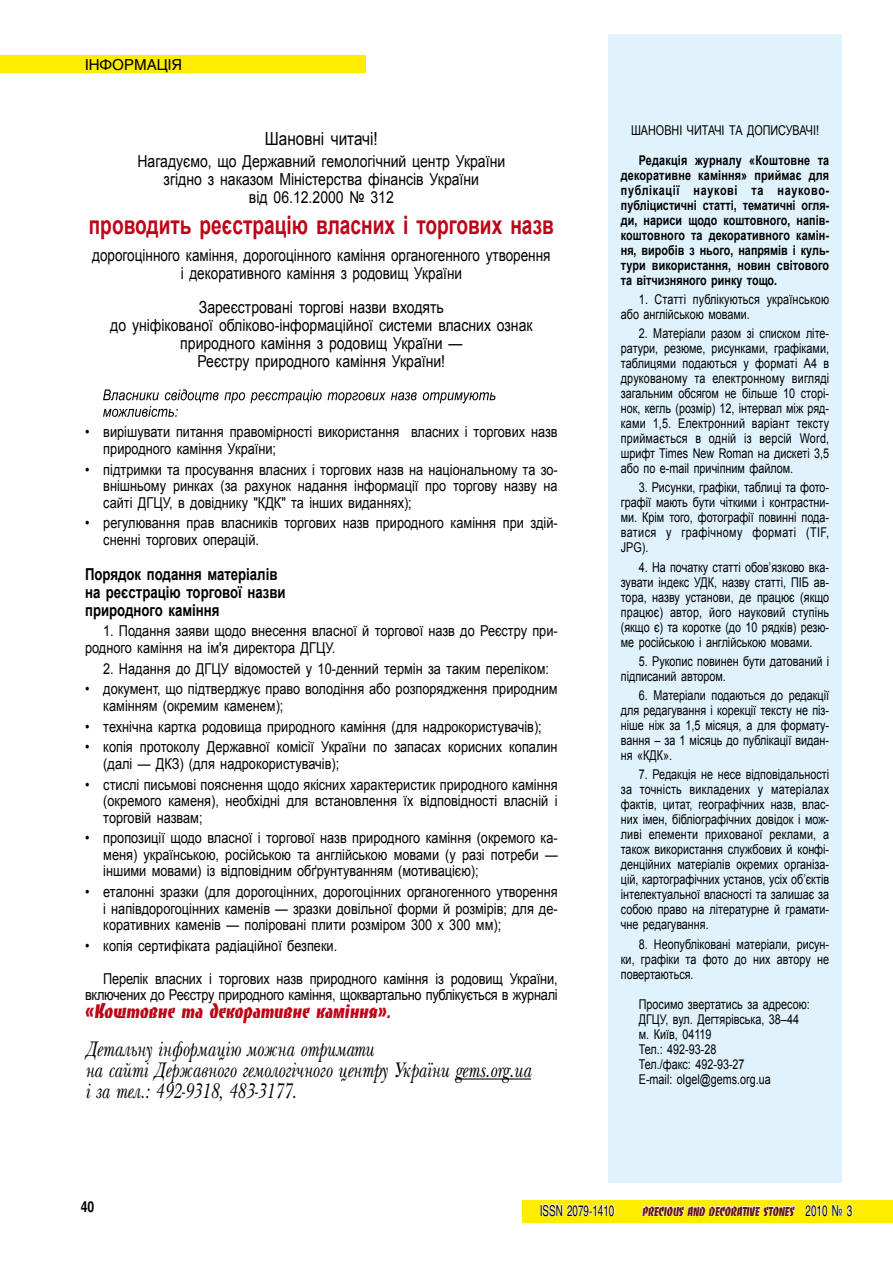
<style>
.page{position:relative;width:893px;height:1263px;background:#fff}
.page>*{position:absolute;margin:0;border:0;box-sizing:border-box;transform-origin:0 0}
.t1{font:700 25.5px "Arial";color:#be0418;scale:.75 1}
.t2{font:italic 21.75px/21px "New Baskerville C";color:#000;scale:.75 1}
.t3{font:21.75px "Banco Heavy C";color:#be0418;scale:.85 1}
.t4{font:18px "Arial";color:#000;scale:.85 1}
.t5{font:16.5px/18px "Arial";color:#000;text-align:center;scale:.85 1}
.t6{font:16.5px/18px "Arial";color:#000;text-align:center;scale:.82 1}
.t7{font:700 16.5px/18px "Arial";color:#000;scale:.8 1}
.t8{font:15px/16.5px "Arial";color:#000;scale:.85 1}
.t9{font:15px/16.5px "Arial";letter-spacing:-.02em;color:#000;text-align:right;scale:.85 1}
.t10{font:15px "Helios";color:#000;scale:.65 1}
.t11{font:15px "Helios";color:#000}
.t12{font:700 15px "Helios";color:#000;scale:.8 1}
.t13{font:13.5px/15px "Arial";color:#000;text-align:justify;scale:.8 1}
.t14{font:700 13.5px/15px "Arial";color:#000;text-align:justify;scale:.8 1}
.t15{font:13.5px "Banco Heavy C";color:#671316;scale:.8 1}
.s1{font-family:"Helios";font-size:15px;color:#000}
</style>
<div class="page">
<div style="left:522px;top:1200px;width:371px;height:23px;background:#ffed00"></div>
<svg style="left:642px;top:1205px;width:154px;height:11px"></svg>
<svg style="left:805px;top:1204px;width:48px;height:12px"></svg>
<svg style="left:541px;top:1204px;width:74px;height:12px"></svg>
<div style="left:0;top:55px;width:365px;height:17px;background:#ffed00"></div>
<hr style="left:455px;top:1078px;width:76px;height:1px;background:#000">
<svg style="left:103px;top:389px;width:392px;height:28px"></svg>
<div style="left:608px;top:34px;width:234px;height:1148px;background:#e0f2fb"></div>
<p class="t11" style="left:85px;top:55px;width:99px">ІНФОРМАЦІЯ</p>
<h3 class="t4" style="left:265px;top:127px;width:134px">Шановні читачі!</h3>
<p class="t5" style="left:138px;top:153px;width:434px">Нагадуємо, що Державний гемологічний центр України згідно з наказом Міністерства фінансів України<br>від 06.12.2000 № 312</p>
<h1 class="t1" style="left:89px;top:208px;width:622px">проводить реєстрацію власних і торгових назв</h1>
<p class="t6" style="left:92px;top:246px;width:560px">дорогоцінного каміння, дорогоцінного каміння органогенного утворення і декоративного каміння з родовищ України</p>
<p class="t5" style="left:110px;top:299px;width:499px">Зареєстровані торгові назви входять<br>до уніфікованої обліково-інформаційної системи власних ознак природного каміння з родовищ України —<br>Реєстру природного каміння України!</p>
<p class="t8" style="left:103px;top:424px;width:536px;text-indent:-18px">• вирішувати питання правомірності використання власних і торгових назв природного каміння України;</p>
<p class="t8" style="left:103px;top:461px;width:536px;text-align:justify;text-indent:-18px">• підтримки та просування власних і торгових назв на національному та зо&shy;внішньому ринках (за рахунок надання інформації про торгову назву на сайті ДГЦУ, в довіднику "КДК" та інших виданнях);</p>
<p class="t8" style="left:103px;top:515px;width:536px;text-indent:-18px">• регулювання прав власників торгових назв природного каміння при здій&shy;сненні торгових операцій.</p>
<p class="t7" style="left:85px;top:565px;width:252px">Порядок подання матеріалів на реєстрацію торгової назви природного каміння</p>
<p class="t8" style="left:85px;top:623px;width:558px;text-indent:18px">1. Подання заяви щодо внесення власної й торгової назв до Реєстру при&shy;родного каміння на ім'я директора ДГЦУ.</p>
<p class="t8" style="left:103px;top:660px;width:526px">2. Надання до ДГЦУ відомостей у 10-денний термін за таким переліком:</p>
<p class="t8" style="left:103px;top:681px;width:536px;text-indent:-18px">• документ, що підтверджує право володіння або розпорядження природним камінням (окремим каменем);</p>
<p class="t8" style="left:85px;top:718px;width:539px">• технічна картка родовища природного каміння (для надрокористувачів);</p>
<p class="t8" style="left:103px;top:739px;width:536px;text-indent:-18px">• копія протоколу Державної комісії України по запасах корисних копалин (далі — ДКЗ) (для надрокористувачів);</p>
<p class="t8" style="left:103px;top:776px;width:536px;text-align:justify;text-indent:-18px">• стислі письмові пояснення щодо якісних характеристик природного каміння (окремого каменя), необхідні для встановлення їх відповідності власній і торговій назвам;</p>
<p class="t8" style="left:103px;top:830px;width:536px;text-align:justify;text-indent:-18px">• пропозиції щодо власної і торгової назв природного каміння (окремого ка&shy;меня) українською, російською та англійською мовами (у разі потреби — іншими мовами) із відповідним обґрунтуванням (мотивацією);</p>
<p class="t8" style="left:103px;top:884px;width:536px;text-align:justify;text-indent:-18px">• еталонні зразки (для дорогоцінних, дорогоцінних органогенного утворення і напівдорогоцінних каменів — зразки довільної форми й розмірів; для де&shy;коративних каменів — поліровані плити розміром 300 х 300 мм);</p>
<p class="t8" style="left:85px;top:937px;width:298px">• копія сертифіката радіаційної безпеки.</p>
<p class="t9" style="left:85px;top:970px;width:558px">Перелік власних і торгових назв природного каміння із родовищ України, включених до Реєстру природного каміння, щоквартально публікується в журналі</p>
<h2 class="t3" style="left:85px;top:998px;width:360px">«КОШТОВНЕ ТА ДЕКОРАТИВНЕ КАМІННЯ».</h2>
<h2 class="t2" style="left:85px;top:1038px;width:596px">Детальну інформацію можна отримати<br>на сайті Державного гемологічного центру України gems.org.ua і за тел.: 492-9318, 483-3177.</h2>
<p class="t13" style="left:631px;top:122px;width:236px">ШАНОВНІ ЧИТАЧІ ТА ДОПИСУВАЧІ!</p>
<p class="t14" style="left:621px;top:153px;width:262px;text-indent:18px">Редакція журналу «Коштовне та декоративне каміння» приймає для публікації наукові та науково&shy;публіцистичні статті, тематичні огля&shy;ди, нариси щодо коштовного, напів&shy;коштовного та декоративного камін&shy;ня, виробів з нього, напрямів і куль&shy;тури використання, новин світового та вітчизняного ринку тощо.</p>
<p class="t13" style="left:621px;top:292px;width:262px;text-indent:18px">1. Статті публікуються українською або англійською мовами.</p>
<p class="t13" style="left:621px;top:326px;width:262px;text-indent:18px">2. Матеріали разом зі списком літе&shy;ратури, резюме, рисунками, графіками, таблицями подаються у форматі А4 в друкованому та електронному вигляді загальним обсягом не більше 10 сторі&shy;нок, кегль (розмір) 12, інтервал між ряд&shy;ками 1,5. Електронний варіант тексту приймається в одній із версій Word, шрифт Times New Roman на дискеті 3,5 або по e-mail причіпним файлом.</p>
<p class="t13" style="left:621px;top:480px;width:262px;text-indent:18px">3. Рисунки, графіки, таблиці та фото&shy;графії мають бути чіткими і контрастни&shy;ми. Крім того, фотографії повинні пода&shy;ватися у графічному форматі (TIF, JPG).</p>
<p class="t13" style="left:621px;top:559px;width:262px;text-indent:18px">4. На початку статті обов’язково вка&shy;зувати індекс УДК, назву статті, ПІБ ав&shy;тора, назву установи, де працює (якщо працює) автор, його науковий ступінь (якщо є) та коротке (до 10 рядків) резю&shy;ме російською і англійською мовами.</p>
<p class="t13" style="left:621px;top:654px;width:262px;text-indent:18px">5. Рукопис повинен бути датований і підписаний автором.</p>
<p class="t13" style="left:621px;top:688px;width:262px;text-indent:18px">6. Матеріали подаються до редакції для редагування і корекції тексту не піз&shy;ніше ніж за 1,5 місяця, а для формату&shy;вання – за 1 місяць до публікації видан&shy;ня «КДК».</p>
<p class="t13" style="left:621px;top:767px;width:262px;text-indent:18px">7. Редакція не несе відповідальності за точність викладених у матеріалах фактів, цитат, географічних назв, влас&shy;них імен, бібліографічних довідок і мож&shy;ливі елементи прихованої реклами, а також використання службових й конфі&shy;денційних матеріалів окремих організа&shy;цій, картографічних установ, усіх об’єктів інтелектуальної власності та залишає за собою право на літературне й грамати&shy;чне редагування.</p>
<p class="t13" style="left:621px;top:936px;width:262px;text-indent:18px">8. Неопубліковані матеріали, рисун&shy;ки, графіки та фото до них автору не повертаються.</p>
<p class="t13" style="left:639px;top:996px;width:215px;text-align:left">Просимо звертатись за адресою:<br>ДГЦУ, вул. Дегтярівська, 38–44 м. Київ, 04119<br>Тел.: 492-93-28<br>Тел./факс: 492-93-27<br>Е-mail: olgel@gems.org.ua</p>
<p class="t12" style="left:81px;top:1198px;width:18px">40</p>
<p class="t10" style="left:540px;top:1201px;width:116px">ISSN 2079-1410</p>
<p class="t15" style="left:642px;top:1203px;width:264px">PRECIOUS AND DECORATIVE STONES <span class="s1">2010 № 3</span></p>
</div>
